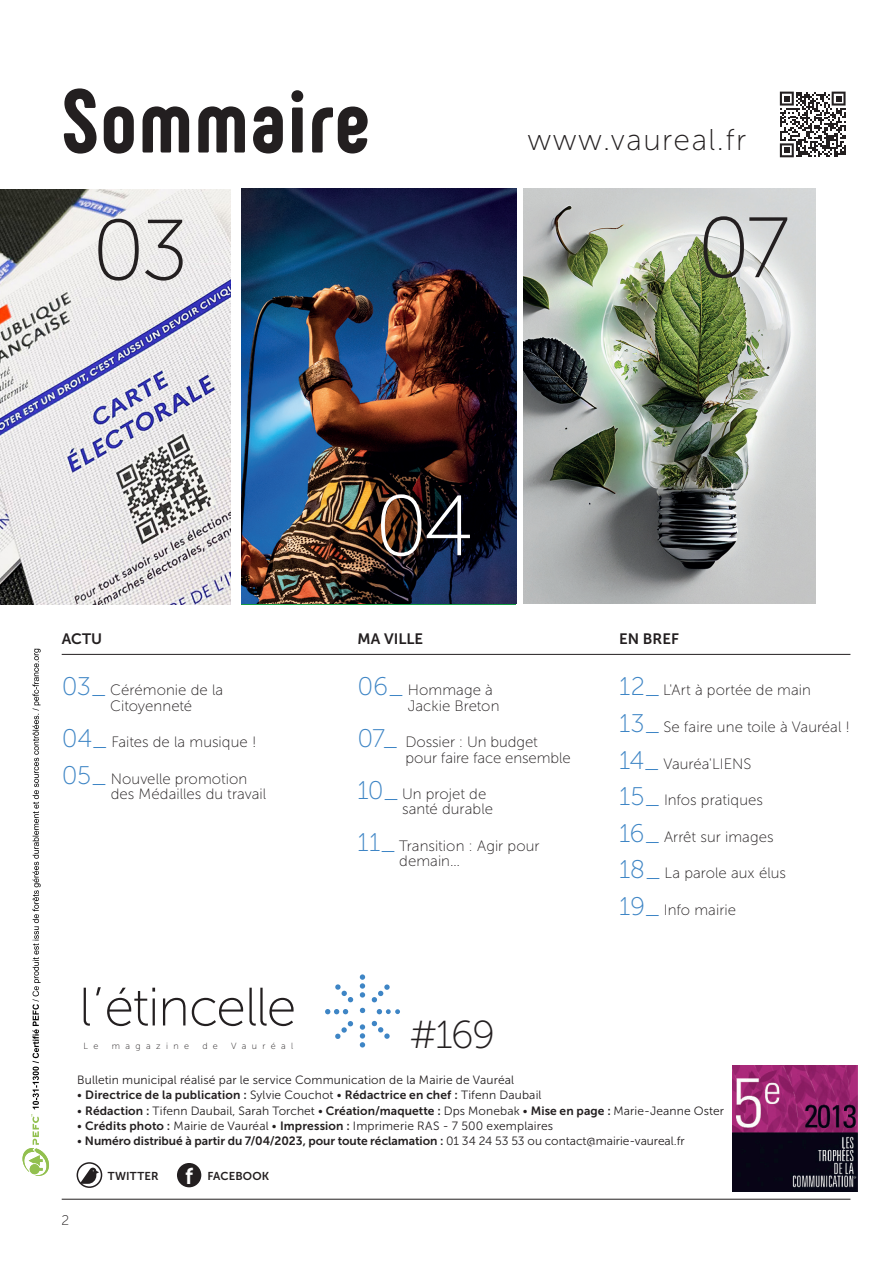
<style>
.page{position:relative;width:893px;height:1263px;background:#fff}
.page>*{position:absolute;margin:0;border:0;box-sizing:border-box;transform-origin:0 0}
.t1{font:800 90px "Phenomena";letter-spacing:.025em;color:#231f20}
.t2{font:85.5px "Museo Sans 100";color:#231f20}
.t3{font:85.5px "Museo Sans 100";color:#fff}
.t4{font:54px "Museo Sans 100";letter-spacing:-.025em;color:#231f20}
.t5{font:39px "Museo Sans 100";color:#231f20}
.t6{font:30px "Museo Sans 100";letter-spacing:.05em;color:#231f20}
.t7{font:22.8px "Museo Sans 700";color:#fff}
.Sommaire_Titres_arti{font:15px/15.3px "Museo Sans 100";letter-spacing:.005em;color:#231f20}
.Actu___Ma_ville___En{font:15px "Museo Sans 700";color:#231f20}
.t8{font:13.95px "Museo Sans 100";color:#231f20}
._3_-_Ours__Texte{font:12px "Museo Sans 300";letter-spacing:.01em;color:#231f20}
.t9{font:12px "Museo Sans 700";color:#231f20}
.t10{font:11.4px "Museo Sans 700";letter-spacing:.01em;color:#231f20}
.t11{font:9px "Museo Sans 100";letter-spacing:.6em;color:#231f20}
.s1{font-size:25.5px;color:#3e85c5}
.s2{font-family:"Museo Sans 300"}
.s3{font-family:"Museo Sans 700"}
</style>
<div class="page">
<hr style="left:62px;top:1199px;width:788px;height:1px;background:#231f20">
<hr style="left:62px;top:654px;width:788px;height:1px;background:#231f20">
<div style="left:77px;top:1162px;width:25px;height:26px;border:2px solid #231f20;border-radius:50%"></div>
<div style="left:177px;top:1163px;width:24px;height:24px;background:#231f20;border-radius:50%"></div>
<svg style="left:80px;top:1167px;width:19px;height:17px"></svg>
<svg style="left:325px;top:1009px;width:23px;height:5px"></svg>
<svg style="left:360px;top:1007px;width:5px;height:6px"></svg>
<svg style="left:371px;top:1020px;width:19px;height:19px"></svg>
<svg style="left:335px;top:984px;width:18px;height:18px"></svg>
<svg style="left:371px;top:984px;width:19px;height:19px"></svg>
<svg style="left:335px;top:1021px;width:18px;height:18px"></svg>
<svg style="left:377px;top:1009px;width:23px;height:5px"></svg>
<svg style="left:360px;top:974px;width:5px;height:23px"></svg>
<svg style="left:360px;top:1024px;width:5px;height:23px"></svg>
<svg style="left:780px;top:92px;width:66px;height:65px"></svg>
<svg style="left:23px;top:649px;width:26px;height:527px"></svg>
<img style="left:732px;top:1066px;width:126px;height:125px">
<img style="left:241px;top:189px;width:275px;height:415px">
<img style="left:523px;top:189px;width:293px;height:414px">
<img style="left:0;top:190px;width:231px;height:414px">
<p class="t1" style="left:62px;top:64px;width:310px">Sommaire</p>
<p class="t6" style="left:527px;top:124px;width:220px">www.vaureal.fr</p>
<p class="t2" style="left:92px;top:205px;width:98px">03</p>
<p class="t2" style="left:697px;top:202px;width:94px">07</p>
<p class="Actu___Ma_ville___En" style="left:62px;top:630px;width:42px">ACTU</p>
<p class="Sommaire_Titres_arti" style="left:110px;top:683px;width:114px;text-indent:-49px"><span class="s1">03_</span> Cérémonie de la<br>Citoyenneté</p>
<p class="Sommaire_Titres_arti" style="left:62px;top:735px;width:196px"><span class="s1">04_</span> Faites de la musique !</p>
<p class="Sommaire_Titres_arti" style="left:111px;top:771px;width:157px;text-indent:-49px"><span class="s1">05_</span> Nouvelle promotion des Médailles du travail</p>
<p class="t4" style="left:79px;top:978px;width:219px">l’étincelle</p>
<p class="t11" style="left:84px;top:1041px;width:16px">L e</p>
<p class="t11" style="left:112px;top:1041px;width:79px">magazine</p>
<p class="t11" style="left:202px;top:1041px;width:17px">d e</p>
<p class="t11" style="left:231px;top:1041px;width:64px">Vauréal</p>
<p class="t3" style="left:375px;top:480px;width:101px">04</p>
<p class="Actu___Ma_ville___En" style="left:357px;top:630px;width:67px">MA VILLE</p>
<p class="Sommaire_Titres_arti" style="left:408px;top:683px;width:93px;text-indent:-50px"><span class="s1">06_</span> Hommage à<br>Jackie Breton</p>
<p class="Sommaire_Titres_arti" style="left:405px;top:735px;width:167px;text-indent:-48px"><span class="s1">07_</span> Dossier : Un budget pour faire face ensemble</p>
<p class="Sommaire_Titres_arti" style="left:402px;top:787px;width:93px;text-indent:-45px"><span class="s1">10_</span> Un projet de santé durable</p>
<p class="Sommaire_Titres_arti" style="left:399px;top:838px;width:142px;text-indent:-42px"><span class="s1">11_</span> Transition : Agir pour demain…</p>
<p class="t5" style="left:409px;top:1014px;width:88px">#169</p>
<p class="Actu___Ma_ville___En" style="left:619px;top:630px;width:61px">EN BREF</p>
<p class="Sommaire_Titres_arti" style="left:619px;top:683px;width:193px"><span class="s1">12_</span> L'Art à portée de main</p>
<p class="Sommaire_Titres_arti" style="left:619px;top:719px;width:232px"><span class="s1">13_</span> Se faire une toile à Vauréal !</p>
<p class="Sommaire_Titres_arti" style="left:619px;top:756px;width:134px"><span class="s1">14_</span> Vauréa'LIENS</p>
<p class="Sommaire_Titres_arti" style="left:619px;top:792px;width:145px"><span class="s1">15_</span> Infos pratiques</p>
<p class="Sommaire_Titres_arti" style="left:619px;top:829px;width:156px"><span class="s1">16_</span> Arrêt sur images</p>
<p class="Sommaire_Titres_arti" style="left:619px;top:866px;width:168px"><span class="s1">18_</span> La parole aux élus</p>
<p class="Sommaire_Titres_arti" style="left:619px;top:902px;width:118px"><span class="s1">19_</span> Info mairie</p>
<p class="_3_-_Ours__Texte" style="left:77px;top:1073px;width:438px">Bulletin municipal réalisé par le service Communication de la Mairie de Vauréal</p>
<p class="t9" style="left:77px;top:1088px;width:466px"><span class="s2">•</span> Directrice de la publication : <span class="s2">Sylvie Couchot •</span> Rédactrice en chef : <span class="s2">Tifenn Daubail</span></p>
<p class="_3_-_Ours__Texte" style="left:77px;top:1104px;width:648px">• <span class="s3">Rédaction :</span> Tifenn Daubail, Sarah Torchet • <span class="s3">Création/maquette :</span> Dps Monebak • <span class="s3">Mise en page :</span> Marie-Jeanne Oster</p>
<p class="_3_-_Ours__Texte" style="left:77px;top:1119px;width:477px">• <span class="s3">Crédits photo :</span> Mairie de Vauréal • <span class="s3">Impression :</span> Imprimerie RAS - 7 500 exemplaires</p>
<p class="t9" style="left:77px;top:1134px;width:609px"><span class="s2">•</span> Numéro distribué à partir du 7/04/2023, pour toute réclamation : <span class="s2">01 34 24 53 53 ou contact@mairie-vaureal.fr</span></p>
<p class="t10" style="left:108px;top:1170px;width:52px">TWITTER</p>
<p class="t10" style="left:207px;top:1170px;width:63px">FACEBOOK</p>
<p class="t7" style="left:185px;top:1163px;width:9px">f</p>
<p class="t8" style="left:61px;top:1213px;width:9px">2</p>
</div>
